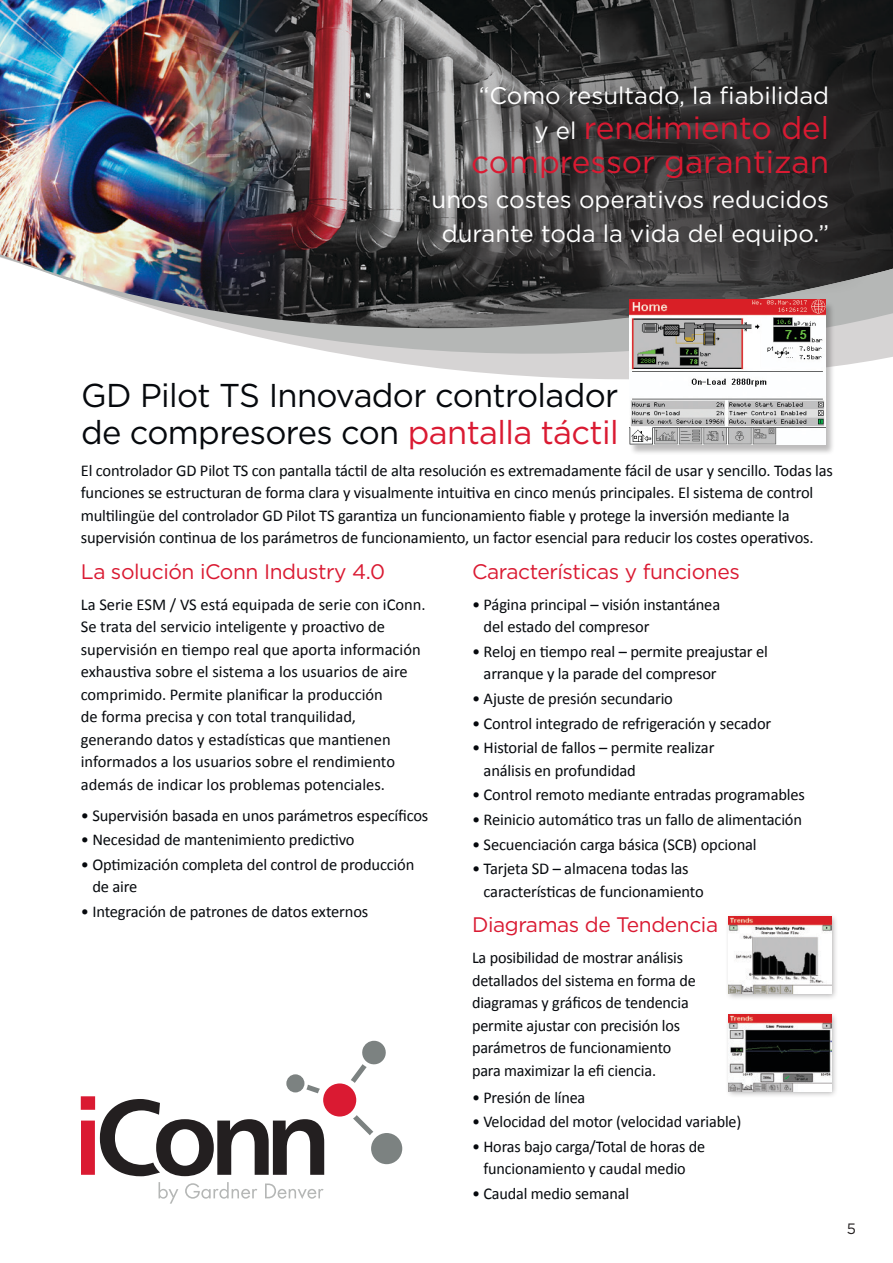
<style>
.page{position:relative;width:893px;height:1263px;background:#fff}
.page>*{position:absolute;margin:0;border:0;box-sizing:border-box;transform-origin:0 0}
.t1{font:33px/37.5px "Gotham";letter-spacing:-.02em;color:#06090d}
.t2{font:31.5px/34.5px "Gotham";color:#da1a32;text-align:right}
.t3{font:24px/34.5px "Gotham";color:#fff;text-align:center}
.t4{font:21px "Gotham";letter-spacing:-.02em;color:#da1a32}
.t5{font:16.5px/22.5px "Calibri";letter-spacing:-.01em;color:#06090d}
.t6{font:15px "Gotham";color:#231f20}
.s1{font-size:24px;color:#fff}
.s2{color:#da1a32}
</style>
<div class="page">
<img style="left:0;top:0;width:149px;height:90px">
<img style="left:149px;top:0;width:744px;height:90px">
<img style="left:0;top:90px;width:893px;height:290px">
<div style="left:423px;top:76px;width:457px;height:221px;background:#231f20;opacity:.79"></div>
<div style="left:629px;top:301px;width:206px;height:154px;background:#231f20;opacity:.3"></div>
<img style="left:629px;top:300px;width:196px;height:144px">
<div style="left:725px;top:1010px;width:113px;height:88px;background:#231f20;opacity:.34"></div>
<img style="left:729px;top:1015px;width:102px;height:76px">
<div style="left:725px;top:913px;width:113px;height:88px;background:#231f20;opacity:.34"></div>
<img style="left:729px;top:917px;width:102px;height:77px">
<svg style="left:159px;top:1182px;width:19px;height:21px"></svg>
<svg style="left:185px;top:1182px;width:72px;height:17px"></svg>
<svg style="left:265px;top:1183px;width:59px;height:16px"></svg>
<div style="left:286px;top:1074px;width:18px;height:18px;background:#7c8281;border-radius:50%"></div>
<svg style="left:353px;top:1115px;width:20px;height:20px"></svg>
<svg style="left:81px;top:1085px;width:243px;height:91px"></svg>
<div style="left:371px;top:1133px;width:31px;height:31px;background:#7c8281;border-radius:50%"></div>
<svg style="left:351px;top:1041px;width:35px;height:42px"></svg>
<div style="left:323px;top:1083px;width:33px;height:33px;background:#da1a32;border-radius:50%"></div>
<h3 class="t3" style="left:479px;top:78px;width:352px">“Como resultado, la fiabilidad</h3>
<h2 class="t2" style="left:471px;top:110px;width:359px"><span class="s1">y el</span> rendimiento del compressor garantizan</h2>
<h3 class="t3" style="left:432px;top:181px;width:399px">unos costes operativos reducidos durante toda la vida del equipo.”</h3>
<h1 class="t1" style="left:81px;top:376px;width:539px">GD Pilot TS Innovador controlador de compresores con <span class="s2">pantalla táctil</span></h1>
<p class="t5" style="left:81px;top:458px;width:754px">El controlador GD Pilot TS con pantalla táctil de alta resolución es extremadamente fácil de usar y sencillo. Todas las funciones se estructuran de forma clara y visualmente intuitiva en cinco menús principales. El sistema de control multilingüe del controlador GD Pilot TS garantiza un funcionamiento fiable y protege la inversión mediante la supervisión continua de los parámetros de funcionamiento, un factor esencial para reducir los costes operativos.</p>
<p class="t4" style="left:81px;top:558px;width:306px">La solución iConn Industry 4.0</p>
<p class="t5" style="left:81px;top:592px;width:346px">La Serie ESM / VS está equipada de serie con iConn.<br>Se trata del servicio inteligente y proactivo de supervisión en tiempo real que aporta información exhaustiva sobre el sistema a los usuarios de aire comprimido. Permite planificar la producción<br>de forma precisa y con total tranquilidad, generando datos y estadísticas que mantienen informados a los usuarios sobre el rendimiento además de indicar los problemas potenciales.</p>
<p class="t5" style="left:81px;top:803px;width:349px">• Supervisión basada en unos parámetros específicos</p>
<p class="t5" style="left:81px;top:828px;width:275px">• Necesidad de mantenimiento predictivo</p>
<p class="t5" style="left:92px;top:852px;width:323px;text-indent:-12px">• Optimización completa del control de producción de aire</p>
<p class="t5" style="left:81px;top:899px;width:289px">• Integración de patrones de datos externos</p>
<p class="t4" style="left:472px;top:558px;width:269px">Características y funciones</p>
<p class="t5" style="left:484px;top:592px;width:238px;text-indent:-12px">• Página principal – visión instantánea del estado del compresor</p>
<p class="t5" style="left:484px;top:639px;width:286px;text-indent:-12px">• Reloj en tiempo real – permite preajustar el arranque y la parade del compresor</p>
<p class="t5" style="left:472px;top:686px;width:202px">• Ajuste de presión secundario</p>
<p class="t5" style="left:472px;top:711px;width:301px">• Control integrado de refrigeración y secador</p>
<p class="t5" style="left:484px;top:736px;width:232px;text-indent:-12px">• Historial de fallos – permite realizar análisis en profundidad</p>
<p class="t5" style="left:472px;top:783px;width:334px">• Control remoto mediante entradas programables</p>
<p class="t5" style="left:472px;top:807px;width:332px">• Reinicio automático tras un fallo de alimentación</p>
<p class="t5" style="left:472px;top:832px;width:286px">• Secuenciación carga básica (SCB) opcional</p>
<p class="t5" style="left:484px;top:857px;width:222px;text-indent:-12px">• Tarjeta SD – almacena todas las características de funcionamiento</p>
<p class="t4" style="left:472px;top:911px;width:248px">Diagramas de Tendencia</p>
<p class="t5" style="left:472px;top:946px;width:225px">La posibilidad de mostrar análisis detallados del sistema en forma de diagramas y gráficos de tendencia permite ajustar con precisión los parámetros de funcionamiento para maximizar la efi ciencia.</p>
<p class="t5" style="left:472px;top:1085px;width:115px">• Presión de línea</p>
<p class="t5" style="left:472px;top:1109px;width:271px">• Velocidad del motor (velocidad variable)</p>
<p class="t5" style="left:472px;top:1134px;width:235px;text-align:center">• Horas bajo carga/Total de horas de funcionamiento y caudal medio</p>
<p class="t5" style="left:472px;top:1181px;width:159px">• Caudal medio semanal</p>
<p class="t6" style="left:847px;top:1219px;width:11px">5</p>
</div>
